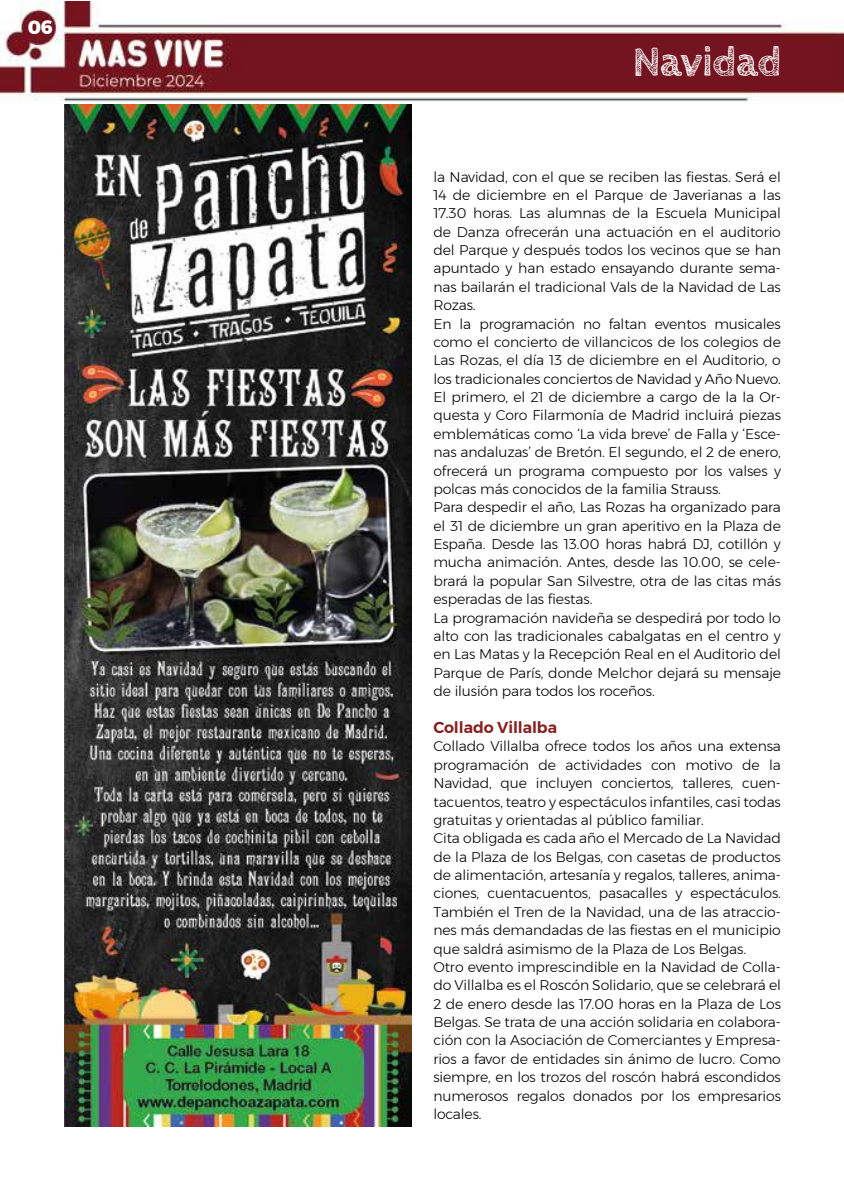
<style>
.page{position:relative;width:844px;height:1191px;background:#fff}
.page>*{position:absolute;margin:0;border:0;box-sizing:border-box;transform-origin:0 0}
.t1{font:700 42px "Cabin Sketch";color:#fff}
.t2{font:800 19.07px "Montserrat";color:#fff}
.t3{font:600 15.75px "Montserrat";letter-spacing:-.005em;color:#88201f}
.t4{font:300 14px/18.4px "Montserrat";letter-spacing:-.01em;color:#000}
</style>
<div class="page">
<img style="left:64px;top:104px;width:348px;height:1022px">
<img style="left:0;top:1px;width:843px;height:101px">
<h2 class="t2" style="left:28px;top:12px;width:27px">06</h2>
<h1 class="t1" style="left:632px;top:38px;width:150px">Navidad</h1>
<p class="t4" style="left:433px;top:167px;width:349px">la Navidad, con el que se reciben las fiestas. Será el 14 de diciembre en el Parque de Javerianas a las 17.30 horas. Las alumnas de la Escuela Municipal de Danza ofrecerán una actuación en el auditorio del Parque y después todos los vecinos que se han apuntado y han estado ensayando durante sema&shy;nas bailarán el tradicional Vals de la Navidad de Las Rozas.<br>En la programación no faltan eventos musicales como el concierto de villancicos de los colegios de Las Rozas, el día 13 de diciembre en el Auditorio, o los tradicionales conciertos de Navidad y Año Nuevo.<br>El primero, el 21 de diciembre a cargo de la la Or&shy;questa y Coro Filarmonía de Madrid incluirá piezas emblemáticas como ‘La vida breve’ de Falla y ‘Esce&shy;nas andaluzas’ de Bretón. El segundo, el 2 de enero, ofrecerá un programa compuesto por los valses y polcas más conocidos de la familia Strauss.<br>Para despedir el año, Las Rozas ha organizado para el 31 de diciembre un gran aperitivo en la Plaza de España. Desde las 13.00 horas habrá DJ, cotillón y mucha animación. Antes, desde las 10.00, se cele&shy;brará la popular San Silvestre, otra de las citas más esperadas de las fiestas.<br>La programación navideña se despedirá por todo lo alto con las tradicionales cabalgatas en el centro y en Las Matas y la Recepción Real en el Auditorio del Parque de París, donde Melchor dejará su mensaje de ilusión para todos los roceños.</p>
<p class="t3" style="left:433px;top:715px;width:125px">Collado Villalba</p>
<p class="t4" style="left:433px;top:737px;width:349px">Collado Villalba ofrece todos los años una extensa programación de actividades con motivo de la Navidad, que incluyen conciertos, talleres, cuen&shy;tacuentos, teatro y espectáculos infantiles, casi todas gratuitas y orientadas al público familiar.<br>Cita obligada es cada año el Mercado de La Navidad de la Plaza de los Belgas, con casetas de productos de alimentación, artesanía y regalos, talleres, anima&shy;ciones, cuentacuentos, pasacalles y espectáculos.<br>También el Tren de la Navidad, una de las atraccio&shy;nes más demandadas de las fiestas en el municipio que saldrá asimismo de la Plaza de Los Belgas.<br>Otro evento imprescindible en la Navidad de Colla&shy;do Villalba es el Roscón Solidario, que se celebrará el 2 de enero desde las 17.00 horas en la Plaza de Los Belgas. Se trata de una acción solidaria en colabora&shy;ción con la Asociación de Comerciantes y Empresa&shy;rios a favor de entidades sin ánimo de lucro. Como siempre, en los trozos del roscón habrá escondidos numerosos regalos donados por los empresarios locales.</p>
</div>
